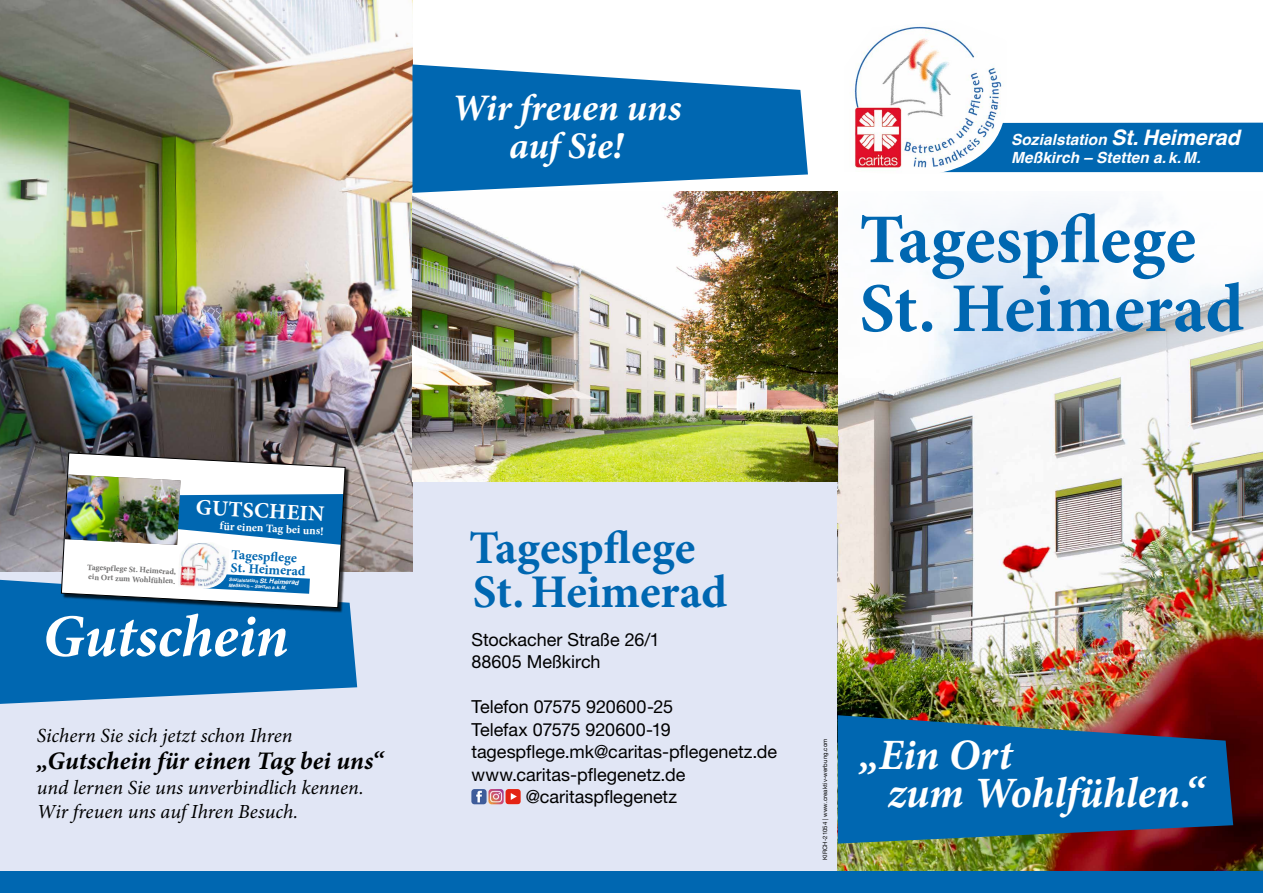
<style>
.page{position:relative;width:1263px;height:893px;background:#fff}
.page>*{position:absolute;margin:0;border:0;box-sizing:border-box;transform-origin:0 0}
.t1{font:700 69.9px/68.8px "Minion Pro";color:#0067b1}
.t2{font:italic 700 60.15px "Minion Pro";letter-spacing:-.005em;color:#fff}
.t3{font:700 46.95px/44.2px "Minion Pro";color:#0067b1}
.t4{font:italic 700 43.35px/37.5px "Minion Pro";letter-spacing:-.005em;color:#fff}
.t5{font:italic 700 37.5px/37.5px "Minion Pro";letter-spacing:-.005em;color:#fff;text-align:center}
.t6{font:italic 700 25.2px "Minion Pro";color:#000}
.t7{font:700 21.9px "Minion Pro";color:#fff}
.t8{font:italic 20.1px/24.5px "Minion Pro";letter-spacing:-.005em;color:#000}
.t9{font:18px/22.5px "Helvetica Neue";letter-spacing:-.005em;color:#000}
.t10{font:italic 700 15.45px/18px "Helvetica";letter-spacing:.005em;color:#fff}
.t11{font:700 13.5px/12.8px "Minion Pro";color:#0067b1}
.t12{font:700 11.55px "Minion Pro";color:#fff}
.t13{font:700 8.25px/9.6px "Minion Pro";color:#706f6f}
.t14{font:6px "Helvetica Neue";letter-spacing:.025em;color:#000}
.t15{font:italic 700 4.65px/5.6px "Helvetica";color:#fff}
.s1{font-size:6.45px}
.s2{font-size:21.3px}
</style>
<div class="page">
<div style="left:0;top:406px;width:838px;height:477px;background:#e1e6f5"></div>
<img style="left:0;top:0;width:412px;height:571px">
<img style="left:838px;top:204px;width:425px;height:668px">
<div style="left:929px;top:123px;width:334px;height:49px;background:#0067b1"></div>
<img style="left:851px;top:26px;width:155px;height:147px">
<svg style="left:838px;top:715px;width:395px;height:129px;background:#155e96"></svg>
<img style="left:471px;top:789px;width:33px;height:15px">
<svg style="left:505px;top:789px;width:16px;height:15px"></svg>
<div style="left:0;top:872px;width:1263px;height:21px;background:#0067b1"></div>
<img style="left:412px;top:191px;width:426px;height:291px">
<img style="left:0;top:452px;width:357px;height:252px">
<svg style="left:412px;top:64px;width:396px;height:129px;fill:#0067b1"></svg>
<p class="t13" style="left:87px;top:562px;width:90px;rotate:3deg">Tagespflege St. Heimerad, ein Ort zum Wohlfühlen.</p>
<p class="t7" style="left:197px;top:492px;width:130px;rotate:3deg">GUTSCHEIN</p>
<p class="t12" style="left:220px;top:517px;width:105px;rotate:3deg">für einen Tag bei uns!</p>
<p class="t11" style="left:232px;top:548px;width:76px;rotate:3deg">Tagespfl ege<br>St. Heimerad</p>
<p class="t15" style="left:229px;top:577px;width:71px;rotate:3deg">Sozialstation <span class="s1">St. Heimerad<br></span>Meßkirch – Stetten a. k. M.</p>
<h2 class="t2" style="left:43px;top:594px;width:248px">Gutschein</h2>
<p class="t8" style="left:37px;top:723px;width:257px">Sichern Sie sich jetzt schon Ihren</p>
<h3 class="t6" style="left:37px;top:743px;width:348px">„Gutschein für einen Tag bei uns“</h3>
<p class="t8" style="left:37px;top:775px;width:328px">und lernen Sie uns unverbindlich kennen.<br>Wir freuen uns auf Ihren Besuch.</p>
<h3 class="t5" style="left:452px;top:89px;width:231px">Wir freuen uns auf Sie!</h3>
<p class="t10" style="left:1011px;top:132px;width:230px">Sozialstation <span class="s2">St. Heimerad<br></span>Meßkirch – Stetten a. k. M.</p>
<h1 class="t1" style="left:859px;top:204px;width:386px">Tagespflege<br>St. Heimerad</h1>
<h3 class="t3" style="left:469px;top:525px;width:259px">Tagespflege<br>St. Heimerad</h3>
<p class="t9" style="left:471px;top:628px;width:190px">Stockacher Straße 26/1<br>88605 Meßkirch</p>
<p class="t9" style="left:471px;top:695px;width:203px">Telefon 07575 920600-25</p>
<p class="t9" style="left:471px;top:718px;width:201px">Telefax 07575 920600-19</p>
<p class="t9" style="left:471px;top:740px;width:307px">tagespflege.mk@caritas-pflegenetz.de</p>
<p class="t9" style="left:471px;top:763px;width:216px">www.caritas-pflegenetz.de</p>
<p class="t9" style="left:526px;top:785px;width:153px">@caritaspflegenetz</p>
<p class="t14" style="left:821px;top:860px;width:123px;rotate:-90deg">KIRCH-21054 | www.creaktiv-werbung.com</p>
<h3 class="t4" style="left:888px;top:736px;width:318px;text-indent:-28px">„Ein Ort<br>zum Wohlfühlen.“</h3>
</div>
